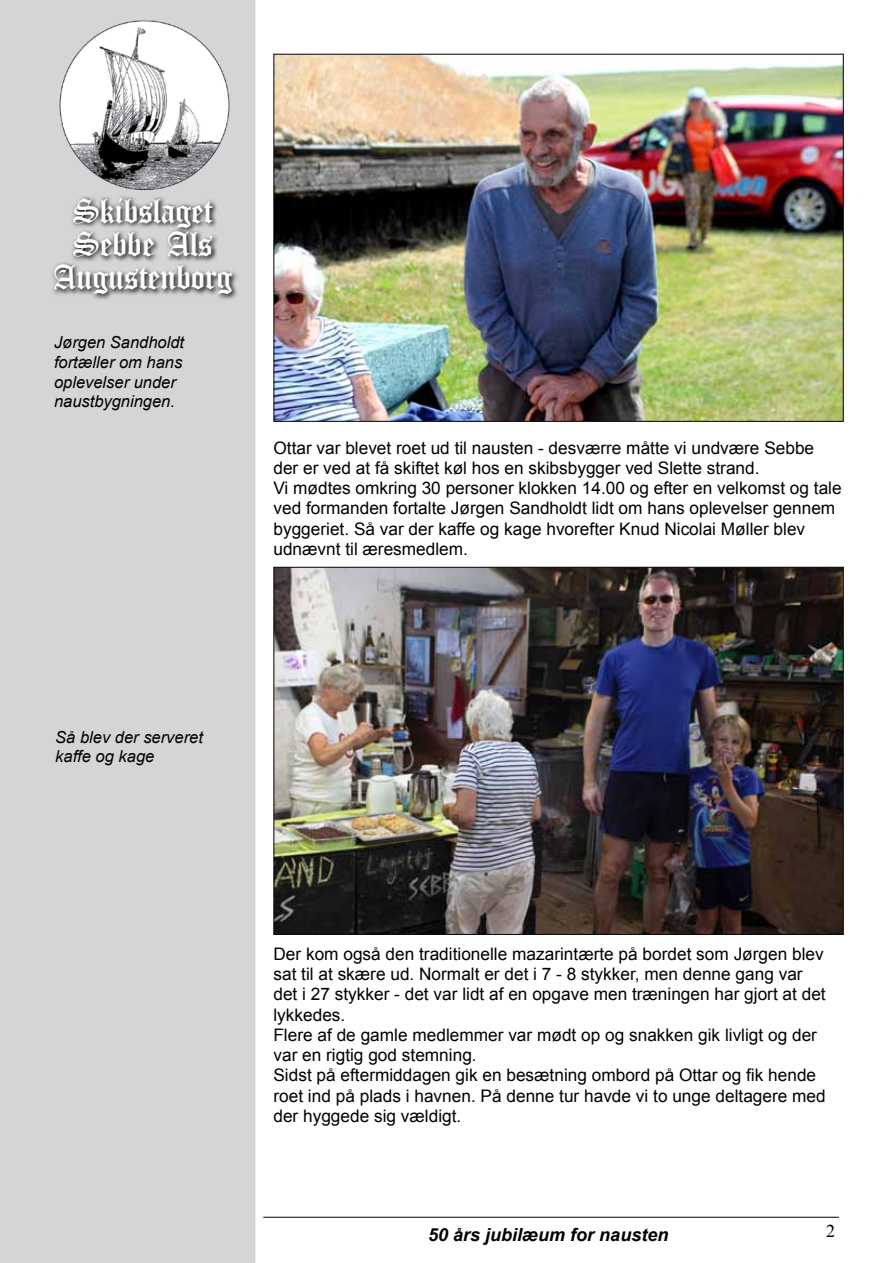
<style>
.page{position:relative;width:893px;height:1263px;background:#fff}
.page>*{position:absolute;margin:0;border:0;box-sizing:border-box;transform-origin:0 0}
.t1{font:36px/33px "Canterbury";color:#fff;text-align:center}
.t2{font:italic 700 18px "Arial";color:#000}
.t3{font:18px "Times New Roman";color:#000}
.t4{font:17.25px/20.2px "Arial";color:#000}
.t5{font:italic 16.5px/19.8px "Arial";color:#000}
</style>
<div class="page">
<div style="left:1px;top:1px;width:254px;height:1261px;background:#d3d5d6"></div>
<div style="left:0;top:0;width:255px;height:1263px;border:2px solid #d3d5d6"></div>
<hr style="left:263px;top:1217px;width:576px;height:1px;background:#000">
<img style="left:59px;top:20px;width:171px;height:170px">
<svg style="left:52px;top:196px;width:185px;height:104px"></svg>
<img style="left:276px;top:569px;width:565px;height:364px">
<img style="left:276px;top:56px;width:565px;height:364px">
<h1 class="t1" style="left:54px;top:194px;width:180px">Skibslaget<br>Sebbe Als<br>Augustenborg</h1>
<p class="t5" style="left:54px;top:333px;width:132px">Jørgen Sandholdt fortæller om hans oplevelser under naustbygningen.</p>
<p class="t4" style="left:273px;top:438px;width:570px">Ottar var blevet roet ud til nausten - desværre måtte vi undvære Sebbe der er ved at få skiftet køl hos en skibsbygger ved Slette strand.<br>Vi mødtes omkring 30 personer klokken 14.00 og efter en velkomst og tale ved formanden fortalte Jørgen Sandholdt lidt om hans oplevelser gennem byggeriet. Så var der kaffe og kage hvorefter Knud Nicolai Møller blev udnævnt til æresmedlem.</p>
<p class="t5" style="left:55px;top:727px;width:149px">Så blev der serveret kaffe og kage</p>
<p class="t4" style="left:273px;top:944px;width:554px">Der kom også den traditionelle mazarintærte på bordet som Jørgen blev sat til at skære ud. Normalt er det i 7 - 8 stykker, men denne gang var det i 27 stykker - det var lidt af en opgave men træningen har gjort at det lykkedes.<br>Flere af de gamle medlemmer var mødt op og snakken gik livligt og der var en rigtig god stemning.<br>Sidst på eftermiddagen gik en besætning ombord på Ottar og fik hende roet ind på plads i havnen. På denne tur havde vi to unge deltagere med der hyggede sig vældigt.</p>
<p class="t2" style="left:428px;top:1222px;width:242px">50 års jubilæum for nausten</p>
<p class="t3" style="left:826px;top:1219px;width:10px">2</p>
</div>
